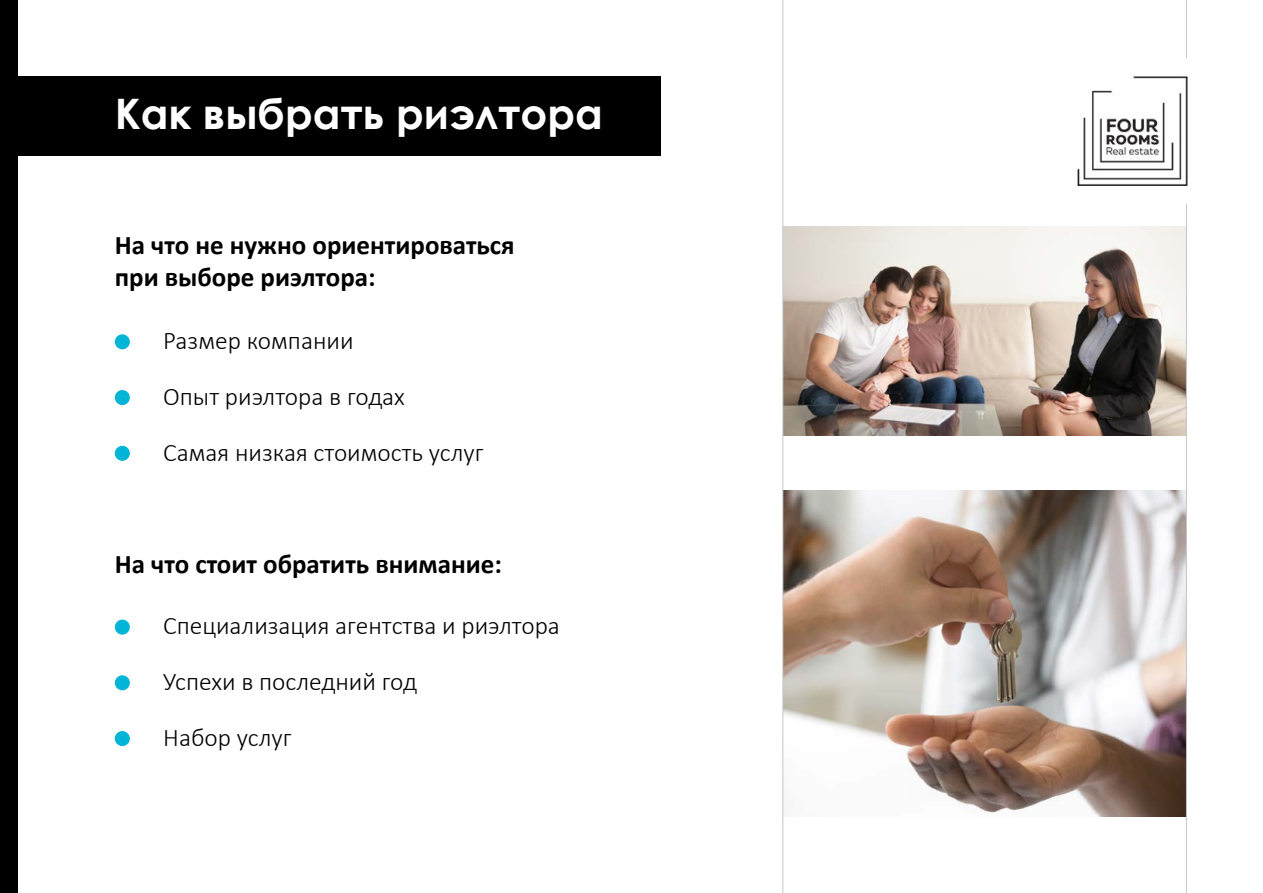
<style>
.page{position:relative;width:1263px;height:893px;background:#fff}
.page>*{position:absolute;margin:0;border:0;box-sizing:border-box;transform-origin:0 0}
.t1{font:700 42px "Century Gothic";color:#fff}
.t2{font:700 27px/32.4px "Calibri";color:#000}
.t3{font:300 25.5px/56.1px "Calibri";color:#000}
</style>
<div class="page">
<img style="left:783px;top:226px;width:403px;height:210px">
<img style="left:783px;top:490px;width:403px;height:326px">
<hr style="left:1186px;top:204px;width:1px;height:689px;background:#c6c6c6">
<hr style="left:1186px;top:0;width:1px;height:58px;background:#c6c6c6">
<img style="left:1077px;top:76px;width:111px;height:111px">
<div style="left:0;top:77px;width:660px;height:79px;background:#000"></div>
<div style="left:115px;top:335px;width:14px;height:14px;background:#00b5d5;border-radius:50%"></div>
<div style="left:115px;top:334px;width:15px;height:15px;border:1px solid #00b5d5;border-radius:50%"></div>
<div style="left:115px;top:620px;width:14px;height:14px;background:#00b5d5;border-radius:50%"></div>
<div style="left:115px;top:620px;width:15px;height:15px;border:1px solid #00b5d5;border-radius:50%"></div>
<div style="left:115px;top:391px;width:14px;height:13px;background:#00b5d5;border-radius:50%"></div>
<div style="left:115px;top:390px;width:15px;height:15px;border:1px solid #00b5d5;border-radius:50%"></div>
<div style="left:115px;top:676px;width:14px;height:14px;background:#00b5d5;border-radius:50%"></div>
<div style="left:115px;top:675px;width:15px;height:15px;border:1px solid #00b5d5;border-radius:50%"></div>
<div style="left:115px;top:446px;width:14px;height:14px;background:#00b5d5;border-radius:50%"></div>
<div style="left:115px;top:446px;width:15px;height:15px;border:1px solid #00b5d5;border-radius:50%"></div>
<div style="left:115px;top:732px;width:14px;height:13px;background:#00b5d5;border-radius:50%"></div>
<div style="left:115px;top:731px;width:15px;height:15px;border:1px solid #00b5d5;border-radius:50%"></div>
<hr style="left:782px;top:0;width:1px;height:893px;background:#c6c6c6">
<div style="left:0;top:0;width:17px;height:893px;background:#000"></div>
<h1 class="t1" style="left:115px;top:82px;width:490px">Как выбрать риэлтора</h1>
<p class="t2" style="left:115px;top:228px;width:401px">На что не нужно ориентироваться при выборе риэлтора:</p>
<p class="t3" style="left:163px;top:312px;width:322px">Размер компании<br>Опыт риэлтора в годах<br>Самая низкая стоимость услуг</p>
<p class="t2" style="left:115px;top:548px;width:388px">На что стоит обратить внимание:</p>
<p class="t3" style="left:163px;top:597px;width:398px">Специализация агентства и риэлтора<br>Успехи в последний год<br>Набор услуг</p>
</div>
